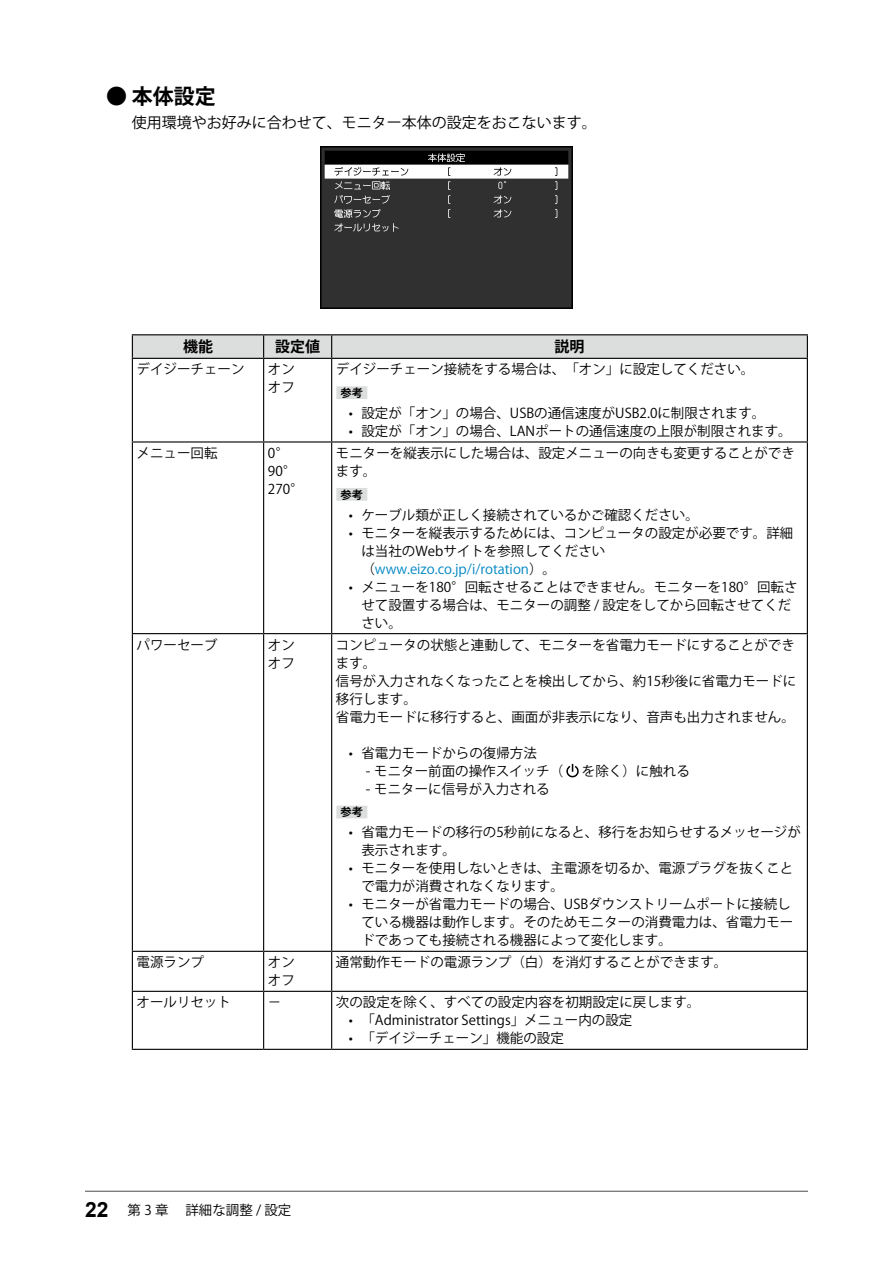
<style>
.page{position:relative;width:893px;height:1263px;background:#fff}
.page>*{position:absolute;margin:0;border:0;box-sizing:border-box;transform-origin:0 0}
.t1{font:700 21px "Koz Go Pro";color:#000}
.t2{font:15px "Koz Go Pro";color:#000}
.t3{font:700 15px "Koz Go Pro";color:#000}
.t4{font:13.5px/18px "Koz Go Pro";color:#000}
.t5{font:700 11.25px "Koz Go Pro";color:#000}
.s1{color:#0087c3}
.s2{font-family:"Arial";font-weight:700;font-size:21px}
</style>
<div class="page">
<img style="left:321px;top:146px;width:251px;height:163px">
<hr style="left:132px;top:334px;width:132px;height:1px;background:#000">
<hr style="left:264px;top:334px;width:68px;height:1px;background:#000">
<hr style="left:332px;top:334px;width:476px;height:1px;background:#000">
<svg style="left:132px;top:335px;width:676px;height:23px;background:#d4d5d5"></svg>
<hr style="left:132px;top:358px;width:132px;height:1px;background:#000">
<hr style="left:132px;top:359px;width:1px;height:82px;background:#000">
<hr style="left:264px;top:358px;width:68px;height:1px;background:#000">
<hr style="left:263px;top:359px;width:1px;height:82px;background:#000">
<hr style="left:332px;top:358px;width:476px;height:1px;background:#000">
<hr style="left:331px;top:359px;width:1px;height:82px;background:#000">
<hr style="left:807px;top:359px;width:1px;height:82px;background:#000">
<hr style="left:132px;top:441px;width:132px;height:1px;background:#000">
<hr style="left:132px;top:442px;width:1px;height:191px;background:#000">
<hr style="left:264px;top:441px;width:68px;height:1px;background:#000">
<hr style="left:263px;top:442px;width:1px;height:191px;background:#000">
<hr style="left:332px;top:441px;width:476px;height:1px;background:#000">
<hr style="left:331px;top:442px;width:1px;height:191px;background:#000">
<hr style="left:807px;top:442px;width:1px;height:191px;background:#000">
<hr style="left:132px;top:633px;width:132px;height:1px;background:#000">
<hr style="left:132px;top:634px;width:1px;height:317px;background:#000">
<hr style="left:264px;top:633px;width:68px;height:1px;background:#000">
<hr style="left:263px;top:634px;width:1px;height:317px;background:#000">
<hr style="left:332px;top:633px;width:476px;height:1px;background:#000">
<hr style="left:331px;top:634px;width:1px;height:317px;background:#000">
<hr style="left:807px;top:634px;width:1px;height:317px;background:#000">
<hr style="left:132px;top:951px;width:132px;height:1px;background:#000">
<hr style="left:132px;top:952px;width:1px;height:39px;background:#000">
<hr style="left:264px;top:951px;width:68px;height:1px;background:#000">
<hr style="left:263px;top:952px;width:1px;height:39px;background:#000">
<hr style="left:332px;top:951px;width:476px;height:1px;background:#000">
<hr style="left:331px;top:952px;width:1px;height:39px;background:#000">
<hr style="left:807px;top:952px;width:1px;height:39px;background:#000">
<hr style="left:132px;top:991px;width:132px;height:1px;background:#000">
<hr style="left:132px;top:992px;width:1px;height:57px;background:#000">
<hr style="left:264px;top:991px;width:68px;height:1px;background:#000">
<hr style="left:263px;top:992px;width:1px;height:57px;background:#000">
<hr style="left:332px;top:991px;width:476px;height:1px;background:#000">
<hr style="left:331px;top:992px;width:1px;height:57px;background:#000">
<hr style="left:807px;top:992px;width:1px;height:57px;background:#000">
<hr style="left:132px;top:1049px;width:132px;height:1px;background:#000">
<hr style="left:264px;top:1049px;width:68px;height:1px;background:#000">
<hr style="left:332px;top:1049px;width:476px;height:1px;background:#000">
<div style="left:336px;top:386px;width:31px;height:13px;background:#dcdddd"></div>
<div style="left:336px;top:488px;width:31px;height:13px;background:#dcdddd"></div>
<div style="left:336px;top:806px;width:31px;height:12px;background:#dcdddd"></div>
<svg style="left:566px;top:764px;width:13px;height:13px"></svg>
<hr style="left:85px;top:1191px;width:723px;height:1px;background:#595757">
<h1 class="t1" style="left:106px;top:82px;width:111px">● 本体設定</h1>
<p class="t2" style="left:132px;top:113px;width:466px">使用環境やお好みに合わせて、モニター本体の設定をおこないます。</p>
<p class="t3" style="left:183px;top:337px;width:32px">機能</p>
<p class="t3" style="left:275px;top:337px;width:46px">設定値</p>
<p class="t3" style="left:554px;top:337px;width:31px">説明</p>
<p class="t4" style="left:137px;top:361px;width:110px">デイジーチェーン</p>
<p class="t4" style="left:268px;top:361px;width:28px">オンオフ</p>
<p class="t4" style="left:336px;top:361px;width:420px">デイジーチェーン接続をする場合は、「オン」に設定してください。</p>
<p class="t5" style="left:341px;top:385px;width:24px">参考</p>
<p class="t4" style="left:349px;top:404px;width:418px">• 設定が「オン」の場合、USBの通信速度がUSB2.0に制限されます。</p>
<p class="t4" style="left:349px;top:422px;width:444px">• 設定が「オン」の場合、LANポートの通信速度の上限が制限されます。</p>
<p class="t4" style="left:137px;top:444px;width:82px">メニュー回転</p>
<p class="t4" style="left:268px;top:444px;width:37px">0°<br>90°<br>270°</p>
<p class="t4" style="left:336px;top:444px;width:461px">モニターを縦表示にした場合は、設定メニューの向きも変更することができます。</p>
<p class="t5" style="left:341px;top:487px;width:24px">参考</p>
<p class="t4" style="left:349px;top:506px;width:352px">• ケーブル類が正しく接続されているかご確認ください。</p>
<p class="t4" style="left:361px;top:524px;width:433px;text-indent:-13px">• モニターを縦表示するためには、コンピュータの設定が必要です。詳細は当社のWebサイトを参照してください<br>（<span class="s1">www.eizo.co.jp/i/rotation</span>）。</p>
<p class="t4" style="left:361px;top:578px;width:438px;text-indent:-13px">• メニューを180°回転させることはできません。モニターを180°回転させて設置する場合は、モニターの調整 / 設定をしてから回転させてください。</p>
<p class="t4" style="left:137px;top:636px;width:82px">パワーセーブ</p>
<p class="t4" style="left:268px;top:636px;width:28px">オンオフ</p>
<p class="t4" style="left:336px;top:636px;width:462px">コンピュータの状態と連動して、モニターを省電力モードにすることができます。<br>信号が入力されなくなったことを検出してから、約15秒後に省電力モードに移行します。<br>省電力モードに移行すると、画面が非表示になり、音声も出力されません。</p>
<p class="t4" style="left:349px;top:744px;width:190px">• 省電力モードからの復帰方法</p>
<p class="t4" style="left:366px;top:762px;width:199px">- モニター前面の操作スイッチ（</p>
<p class="t4" style="left:582px;top:762px;width:109px">を除く）に触れる</p>
<p class="t4" style="left:366px;top:780px;width:186px">- モニターに信号が入力される</p>
<p class="t5" style="left:341px;top:805px;width:24px">参考</p>
<p class="t4" style="left:361px;top:824px;width:441px;text-indent:-13px">• 省電力モードの移行の5秒前になると、移行をお知らせするメッセージが表示されます。</p>
<p class="t4" style="left:361px;top:860px;width:433px;text-indent:-13px">• モニターを使用しないときは、主電源を切るか、電源プラグを抜くことで電力が消費されなくなります。</p>
<p class="t4" style="left:361px;top:896px;width:433px;text-indent:-13px">• モニターが省電力モードの場合、USBダウンストリームポートに接続している機器は動作します。そのためモニターの消費電力は、省電力モードであっても接続される機器によって変化します。</p>
<p class="t4" style="left:137px;top:954px;width:69px">電源ランプ</p>
<p class="t4" style="left:268px;top:954px;width:28px">オンオフ</p>
<p class="t4" style="left:336px;top:954px;width:393px">通常動作モードの電源ランプ（白）を消灯することができます。</p>
<p class="t4" style="left:137px;top:994px;width:96px">オールリセット</p>
<p class="t4" style="left:268px;top:994px;width:15px">－</p>
<p class="t4" style="left:336px;top:994px;width:366px">次の設定を除く、すべての設定内容を初期設定に戻します。</p>
<p class="t4" style="left:349px;top:1012px;width:285px">• 「Administrator Settings」メニュー内の設定</p>
<p class="t4" style="left:349px;top:1030px;width:217px">• 「デイジーチェーン」機能の設定</p>
<p class="t4" style="left:85px;top:1202px;width:208px"><span class="s2">22</span> 第 3 章　詳細な調整 / 設定</p>
</div>
